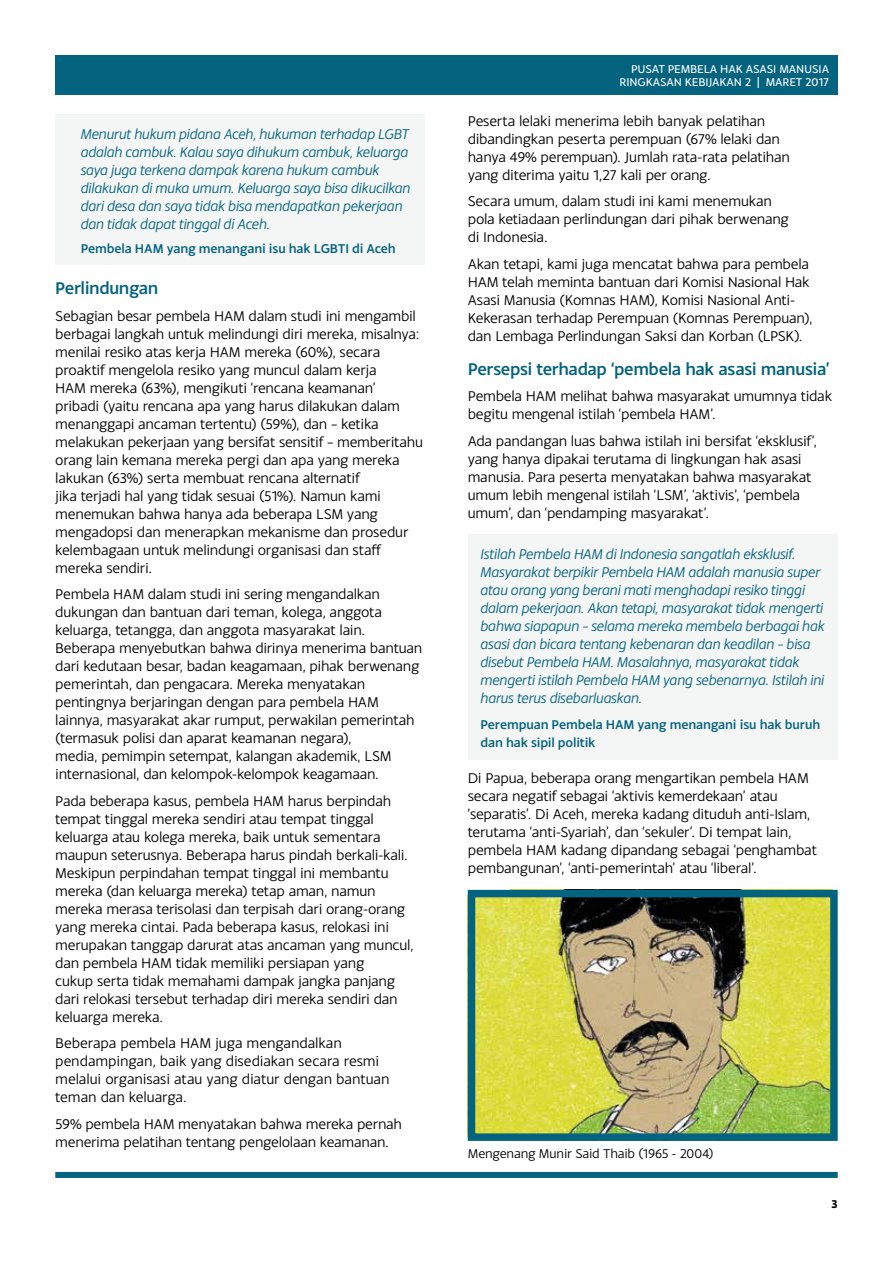
<style>
.page{position:relative;width:893px;height:1263px;background:#fff}
.page>*{position:absolute;margin:0;border:0;box-sizing:border-box;transform-origin:0 0}
.t1{font:500 18px "Monsal Gothic";letter-spacing:-.025em;color:#04637f}
.t2{font:15px/18px "Monsal Gothic";letter-spacing:-.02em;color:#000}
.t3{font:italic 15px/18px "Monsal Gothic";letter-spacing:-.015em;color:#04637f}
.t4{font:500 13.5px/18px "Monsal Gothic";letter-spacing:-.01em;color:#04637f}
.t5{font:13.5px "Monsal Gothic";letter-spacing:-.015em;color:#000}
.t6{font:12px/13.5px "Monsal Gothic";letter-spacing:-.01em;color:#fff;text-align:right}
.t7{font:700 12px "Monsal Gothic";color:#000}
</style>
<div class="page">
<img style="left:477px;top:899px;width:33px;height:233px">
<div style="left:55px;top:115px;width:370px;height:150px;background:#f4f5f5"></div>
<div style="left:468px;top:535px;width:370px;height:225px;background:#f4f5f5"></div>
<div style="left:55px;top:1172px;width:783px;height:6px;background:#04637f"></div>
<div style="left:55px;top:55px;width:783px;height:40px;background:#04637f"></div>
<img style="left:510px;top:899px;width:319px;height:233px">
<div style="left:468px;top:890px;width:370px;height:251px;border:8px solid #04637f"></div>
<p class="t3" style="left:81px;top:124px;width:331px">Menurut hukum pidana Aceh, hukuman terhadap LGBT adalah cambuk. Kalau saya dihukum cambuk, keluarga saya juga terkena dampak karena hukum cambuk dilakukan di muka umum. Keluarga saya bisa dikucilkan dari desa dan saya tidak bisa mendapatkan pekerjaan dan tidak dapat tinggal di Aceh.</p>
<p class="t4" style="left:81px;top:239px;width:317px">Pembela HAM yang menangani isu hak LGBTI di Aceh</p>
<p class="t1" style="left:55px;top:277px;width:105px">Perlindungan</p>
<p class="t2" style="left:55px;top:306px;width:369px">Sebagian besar pembela HAM dalam studi ini mengambil berbagai langkah untuk melindungi diri mereka, misalnya: menilai resiko atas kerja HAM mereka (60%), secara proaktif mengelola resiko yang muncul dalam kerja<br>HAM mereka (63%), mengikuti ‘rencana keamanan’ pribadi (yaitu rencana apa yang harus dilakukan dalam menanggapi ancaman tertentu) (59%), dan – ketika melakukan pekerjaan yang bersifat sensitif – memberitahu orang lain kemana mereka pergi dan apa yang mereka lakukan (63%) serta membuat rencana alternatif<br>jika terjadi hal yang tidak sesuai (51%). Namun kami menemukan bahwa hanya ada beberapa LSM yang mengadopsi dan menerapkan mekanisme dan prosedur kelembagaan untuk melindungi organisasi dan staff mereka sendiri.</p>
<p class="t2" style="left:55px;top:585px;width:369px">Pembela HAM dalam studi ini sering mengandalkan dukungan dan bantuan dari teman, kolega, anggota keluarga, tetangga, dan anggota masyarakat lain.<br>Beberapa menyebutkan bahwa dirinya menerima bantuan dari kedutaan besar, badan keagamaan, pihak berwenang pemerintah, dan pengacara. Mereka menyatakan pentingnya berjaringan dengan para pembela HAM lainnya, masyarakat akar rumput, perwakilan pemerintah (termasuk polisi dan aparat keamanan negara),<br>media, pemimpin setempat, kalangan akademik, LSM internasional, dan kelompok-kelompok keagamaan.</p>
<p class="t2" style="left:55px;top:791px;width:360px">Pada beberapa kasus, pembela HAM harus berpindah tempat tinggal mereka sendiri atau tempat tinggal keluarga atau kolega mereka, baik untuk sementara maupun seterusnya. Beberapa harus pindah berkali-kali.<br>Meskipun perpindahan tempat tinggal ini membantu mereka (dan keluarga mereka) tetap aman, namun mereka merasa terisolasi dan terpisah dari orang-orang yang mereka cintai. Pada beberapa kasus, relokasi ini merupakan tanggap darurat atas ancaman yang muncul, dan pembela HAM tidak memiliki persiapan yang<br>cukup serta tidak memahami dampak jangka panjang dari relokasi tersebut terhadap diri mereka sendiri dan keluarga mereka.</p>
<p class="t2" style="left:55px;top:1034px;width:336px">Beberapa pembela HAM juga mengandalkan pendampingan, baik yang disediakan secara resmi melalui organisasi atau yang diatur dengan bantuan teman dan keluarga.</p>
<p class="t2" style="left:55px;top:1114px;width:348px">59% pembela HAM menyatakan bahwa mereka pernah menerima pelatihan tentang pengelolaan keamanan.</p>
<p class="t6" style="left:620px;top:62px;width:211px">PUSAT PEMBELA HAK ASASI MANUSIA<br>RINGKASAN KEBIJAKAN 2 | MARET 2017</p>
<p class="t2" style="left:468px;top:111px;width:324px">Peserta lelaki menerima lebih banyak pelatihan dibandingkan peserta perempuan (67% lelaki dan hanya 49% perempuan). Jumlah rata-rata pelatihan yang diterima yaitu 1,27 kali per orang.</p>
<p class="t2" style="left:468px;top:192px;width:323px">Secara umum, dalam studi ini kami menemukan pola ketiadaan perlindungan dari pihak berwenang di Indonesia.</p>
<p class="t2" style="left:468px;top:254px;width:346px">Akan tetapi, kami juga mencatat bahwa para pembela HAM telah meminta bantuan dari Komisi Nasional Hak Asasi Manusia (Komnas HAM), Komisi Nasional Anti-Kekerasan terhadap Perempuan (Komnas Perempuan), dan Lembaga Perlindungan Saksi dan Korban (LPSK).</p>
<p class="t1" style="left:468px;top:357px;width:364px">Persepsi terhadap ‘pembela hak asasi manusia’</p>
<p class="t2" style="left:468px;top:387px;width:366px">Pembela HAM melihat bahwa masyarakat umumnya tidak begitu mengenal istilah ‘pembela HAM’.</p>
<p class="t2" style="left:468px;top:431px;width:351px">Ada pandangan luas bahwa istilah ini bersifat ‘eksklusif’, yang hanya dipakai terutama di lingkungan hak asasi manusia. Para peserta menyatakan bahwa masyarakat umum lebih mengenal istilah ‘LSM’, ‘aktivis’, ‘pembela umum’, dan ‘pendamping masyarakat’.</p>
<p class="t3" style="left:480px;top:544px;width:346px">Istilah Pembela HAM di Indonesia sangatlah eksklusif.<br>Masyarakat berpikir Pembela HAM adalah manusia super atau orang yang berani mati menghadapi resiko tinggi dalam pekerjaan. Akan tetapi, masyarakat tidak mengerti bahwa siapapun – selama mereka membela berbagai hak asasi dan bicara tentang kebenaran dan keadilan – bisa disebut Pembela HAM. Masalahnya, masyarakat tidak mengerti istilah Pembela HAM yang sebenarnya. Istilah ini harus terus disebarluaskan.</p>
<p class="t4" style="left:480px;top:715px;width:341px">Perempuan Pembela HAM yang menangani isu hak buruh dan hak sipil politik</p>
<p class="t2" style="left:468px;top:769px;width:351px">Di Papua, beberapa orang mengartikan pembela HAM secara negatif sebagai ‘aktivis kemerdekaan’ atau ‘separatis’. Di Aceh, mereka kadang dituduh anti-Islam, terutama ‘anti-Syariah’, dan ‘sekuler’. Di tempat lain, pembela HAM kadang dipandang sebagai ‘penghambat pembangunan’, ‘anti-pemerintah’ atau ‘liberal’.</p>
<p class="t5" style="left:468px;top:1145px;width:247px">Mengenang Munir Said Thaib (1965 - 2004)</p>
<p class="t7" style="left:831px;top:1196px;width:8px">3</p>
</div>
